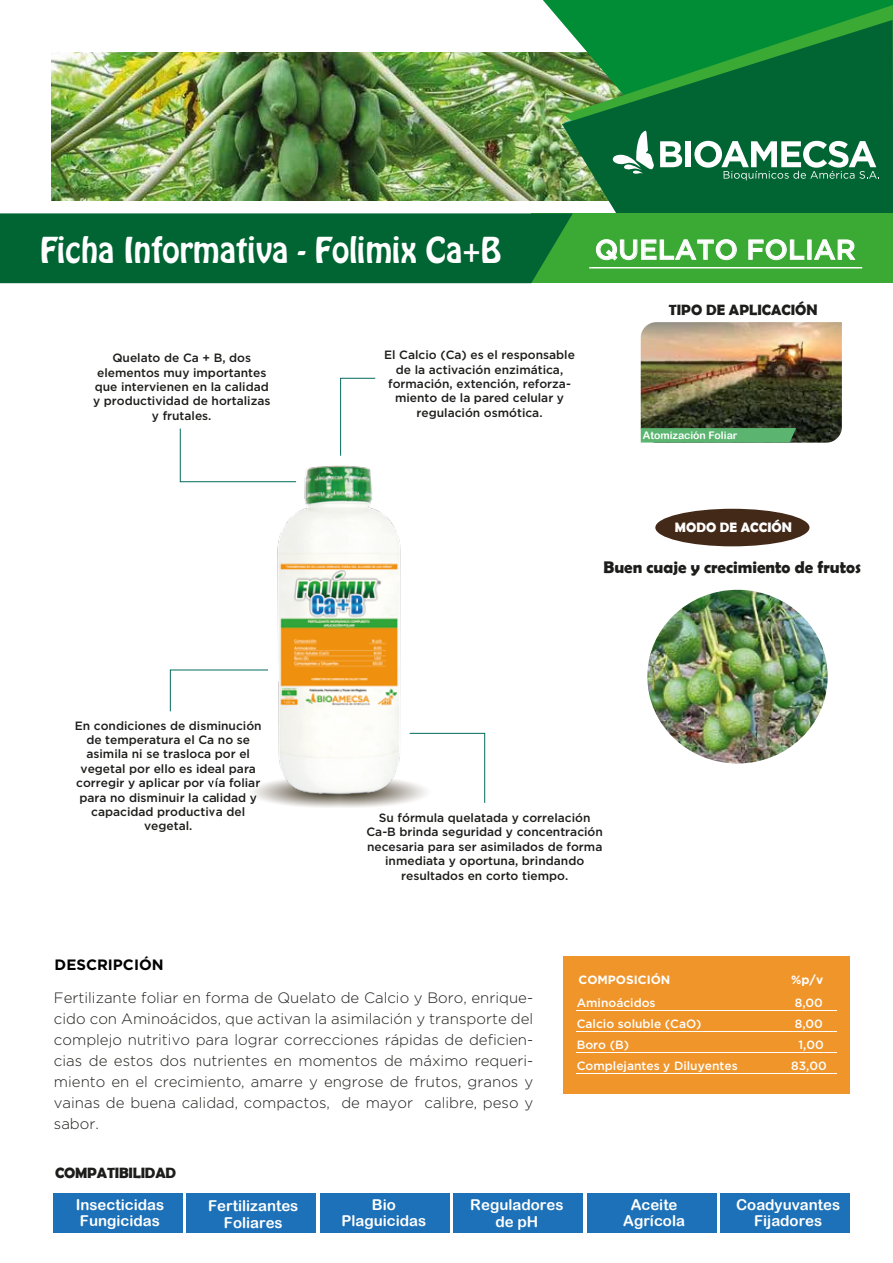
<style>
.page{position:relative;width:893px;height:1263px;background:#fff}
.page>*{position:absolute;margin:0;border:0;box-sizing:border-box;transform-origin:0 0}
.t1{font:31.5px "Hobo Std";color:#fff}
.t2{font:500 27.45px "Gotham";letter-spacing:.005em;color:#fff}
.t3{font:700 16.95px "Berlin Sans FB Demi";color:#1d1d1b}
.t4{font:300 15px/21px "Gotham";color:#1d1d1b;text-align:justify}
.t5{font:15px/16.5px "Arial Rounded MT Bold";color:#fff;text-align:center}
.t6{font:700 15px "Berlin Sans FB Demi";letter-spacing:-.015em;color:#1d1d1b}
.t7{font:700 15px "Gotham";color:#000}
.t8{font:700 13.65px "Berlin Sans FB Demi";color:#fff}
.t9{font:500 12px/14.4px "Gotham";color:#1d1d1b;text-align:center}
.t10{font:500 12px/21px "Gotham";color:#fff}
.t11{font:700 12px "Gotham";color:#fff}
.t12{font:10.5px "Arial Rounded MT Bold";color:#fff}
</style>
<div class="page">
<img style="left:52px;top:52px;width:491px;height:149px">
<svg style="left:340px;top:377px;width:36px;height:79px"></svg>
<svg style="left:170px;top:669px;width:98px;height:43px"></svg>
<svg style="left:180px;top:428px;width:91px;height:54px"></svg>
<svg style="left:410px;top:733px;width:75px;height:70px"></svg>
<div style="left:563px;top:956px;width:286px;height:137px;background:#f0952a"></div>
<hr style="left:577px;top:1010px;width:260px;height:1px;background:#fff">
<hr style="left:577px;top:1031px;width:260px;height:1px;background:#fff">
<hr style="left:577px;top:1052px;width:260px;height:1px;background:#fff">
<hr style="left:577px;top:1073px;width:260px;height:1px;background:#fff">
<div style="left:237px;top:768px;width:228px;height:47px;background:#fff;border-radius:50%"></div>
<svg style="left:213px;top:768px;width:227px;height:47px"></svg>
<img style="left:271px;top:465px;width:139px;height:332px">
<img style="left:543px;top:0;width:350px;height:201px">
<svg style="left:564px;top:5px;width:329px;height:15px;fill:#008d36"></svg>
<svg style="left:562px;top:20px;width:331px;height:193px;fill:#006533"></svg>
<svg style="left:660px;top:141px;width:22px;height:26px"></svg>
<div style="left:685px;top:141px;width:6px;height:26px;background:#fff"></div>
<svg style="left:694px;top:141px;width:185px;height:39px"></svg>
<svg style="left:613px;top:131px;width:41px;height:43px"></svg>
<div style="left:531px;top:213px;width:362px;height:70px;background:#3aaa35"></div>
<svg style="left:596px;top:239px;width:141px;height:22px"></svg>
<svg style="left:748px;top:239px;width:57px;height:21px"></svg>
<div style="left:807px;top:240px;width:4px;height:20px;border:1px solid #fff"></div>
<svg style="left:814px;top:239px;width:42px;height:21px"></svg>
<hr style="left:589px;top:267px;width:273px;height:1px;background:#fff">
<div style="left:0;top:213px;width:573px;height:70px;background:#006533"></div>
<div style="left:53px;top:1193px;width:129px;height:39px;background:#1d71b8"></div>
<div style="left:187px;top:1193px;width:129px;height:39px;background:#1d71b8"></div>
<div style="left:320px;top:1193px;width:129px;height:39px;background:#1d71b8"></div>
<div style="left:453px;top:1193px;width:130px;height:39px;background:#1d71b8"></div>
<div style="left:587px;top:1193px;width:129px;height:39px;background:#1d71b8"></div>
<div style="left:720px;top:1193px;width:129px;height:39px;background:#1d71b8"></div>
<img style="left:641px;top:322px;width:201px;height:121px">
<svg style="left:641px;top:428px;width:155px;height:14px"></svg>
<div style="left:655px;top:509px;width:154px;height:37px;background:#432918;border-radius:50%"></div>
<img style="left:647px;top:590px;width:181px;height:173px">
<h1 class="t1" style="left:40px;top:228px;width:463px">Ficha Informativa - Folimix Ca+B</h1>
<h2 class="t2" style="left:595px;top:232px;width:262px">QUELATO FOLIAR</h2>
<p class="t9" style="left:93px;top:351px;width:179px">Quelato de Ca + B, dos elementos muy importantes que intervienen en la calidad y productividad de hortalizas y frutales.</p>
<p class="t9" style="left:75px;top:718px;width:188px">En condiciones de disminución de temperatura el Ca no se asimila ni se trasloca por el vegetal por ello es ideal para corregir y aplicar por vía foliar para no disminuir la calidad y capacidad productiva del vegetal.</p>
<p class="t7" style="left:55px;top:955px;width:111px">DESCRIPCIÓN</p>
<p class="t9" style="left:384px;top:348px;width:192px">El Calcio (Ca) es el responsable de la activación enzimática, formación, extención, reforza&shy;miento de la pared celular y regulación osmótica.</p>
<p class="t6" style="left:669px;top:301px;width:150px">TIPO DE APLICACIÓN</p>
<p class="t12" style="left:643px;top:429px;width:96px">Atomización Foliar</p>
<p class="t8" style="left:675px;top:519px;width:118px">MODO DE ACCIÓN</p>
<h3 class="t3" style="left:604px;top:558px;width:259px">Buen cuaje y crecimiento de frutos</h3>
<p class="t9" style="left:366px;top:810px;width:238px">Su fórmula quelatada y correlación Ca-B brinda seguridad y concentración necesaria para ser asimilados de forma inmediata y oportuna, brindando resultados en corto tiempo.</p>
<p class="t4" style="left:54px;top:986px;width:481px">Fertilizante foliar en forma de Quelato de Calcio y Boro, enrique&shy;cido con Aminoácidos, que activan la asimilación y transporte del complejo nutritivo para lograr correcciones rápidas de deficien&shy;cias de estos dos nutrientes en momentos de máximo requeri&shy;miento en el crecimiento, amarre y engrose de frutos, granos y vainas de buena calidad, compactos, de mayor calibre, peso y sabor.</p>
<p class="t11" style="left:578px;top:972px;width:93px">COMPOSICIÓN</p>
<p class="t11" style="left:791px;top:972px;width:33px">%p/v</p>
<p class="t10" style="left:577px;top:992px;width:162px">Aminoácidos<br>Calcio soluble (CaO)<br>Boro (B)<br>Complejantes y Diluyentes</p>
<p class="t10" style="left:791px;top:992px;width:37px;text-align:center">8,00<br>8,00<br>1,00<br>83,00</p>
<p class="t6" style="left:55px;top:1164px;width:123px">COMPATIBILIDAD</p>
<p class="t5" style="left:76px;top:1196px;width:90px;text-align:left">Insecticidas<br>Fungicidas</p>
<p class="t5" style="left:208px;top:1198px;width:92px">Fertilizantes<br>Foliares</p>
<p class="t5" style="left:470px;top:1196px;width:95px">Reguladores de pH</p>
<p class="t5" style="left:623px;top:1196px;width:63px">Aceite<br>Agrícola</p>
<p class="t5" style="left:341px;top:1196px;width:86px">Bio<br>Plaguicidas</p>
<p class="t5" style="left:736px;top:1196px;width:106px">Coadyuvantes<br>Fijadores</p>
</div>
